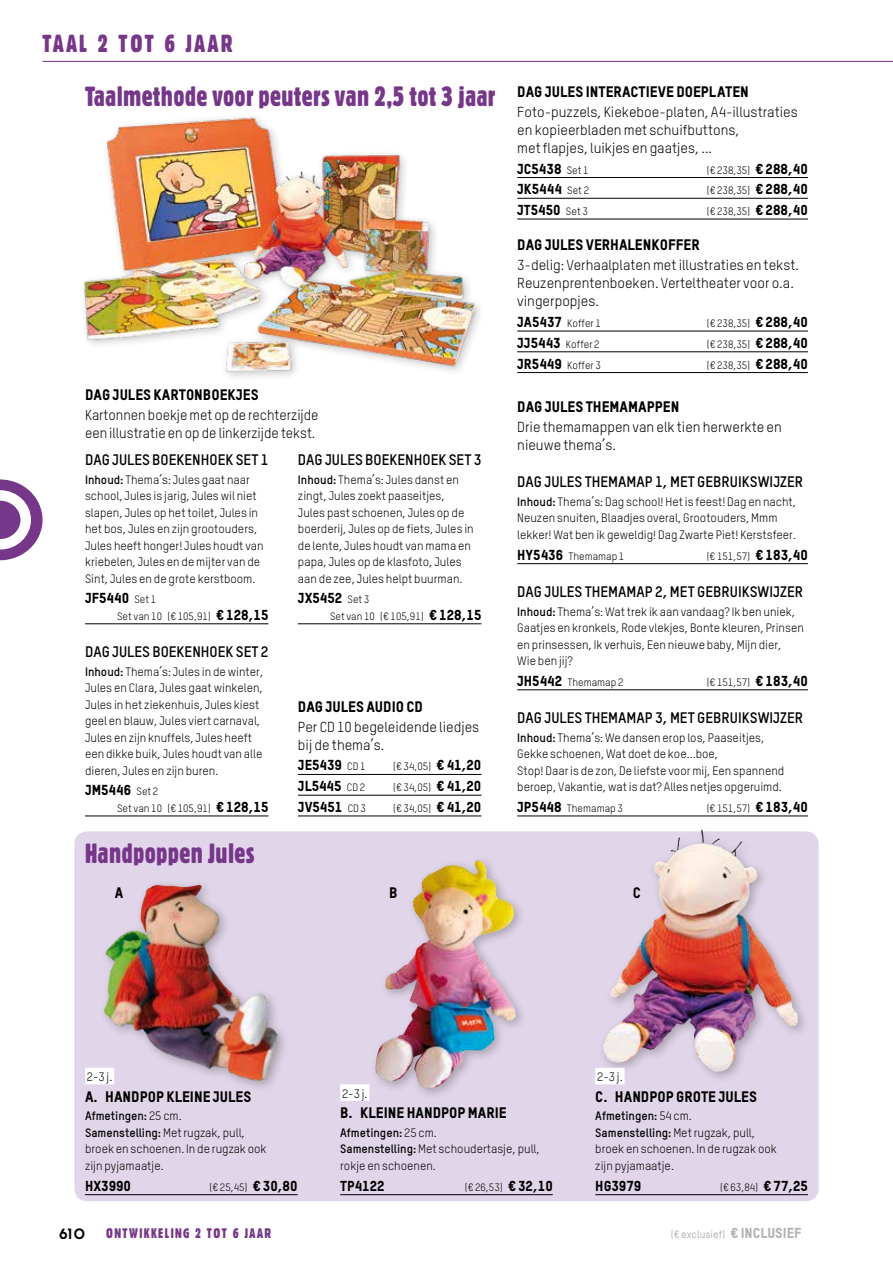
<style>
.page{position:relative;width:893px;height:1263px;background:#fff}
.page>*{position:absolute;margin:0;border:0;box-sizing:border-box;transform-origin:0 0}
.t1{font:27px "Gothic 821 Condensed BT";letter-spacing:.01em;color:#763689}
.t2{font:24px "Gothic 821 Condensed BT";letter-spacing:.1em;color:#763689}
.t3{font:700 15px "TSTAR";color:#000}
.t4{font:15px "TSTAR Headline";color:#000}
.t5{font:15px "Chalet Tokyo";color:#000}
.t6{font:14.25px/18px "TSTAR";color:#000}
.t7{font:14.25px "TSTAR Headline";color:#000}
.t8{font:13.5px "Gothic 821 Condensed BT";letter-spacing:.1em;color:#763689}
.t9{font:12px/16.5px "TSTAR";color:#000}
.t10{font:10.5px "TSTAR";color:#000}
.t11{font:500 10.5px "TSTAR";color:#b1b3b4}
.s1{font-weight:700}
.s2{font-family:"TSTAR";font-size:10.5px}
.s3{font-family:"TSTAR Headline";font-size:14.25px}
.s4{font-family:"TSTAR Headline";font-weight:400;font-size:14.25px}
</style>
<div class="page">
<svg style="left:0;top:479px;width:43px;height:81px"></svg>
<hr style="left:43px;top:61px;width:850px;height:1px;background:#763689">
<img style="left:84px;top:117px;width:396px;height:256px">
<hr style="left:517px;top:177px;width:291px;height:1px;background:#000">
<hr style="left:517px;top:198px;width:291px;height:1px;background:#000">
<hr style="left:517px;top:219px;width:291px;height:1px;background:#000">
<hr style="left:517px;top:331px;width:291px;height:1px;background:#000">
<hr style="left:517px;top:352px;width:291px;height:1px;background:#000">
<hr style="left:517px;top:372px;width:291px;height:1px;background:#000">
<div style="left:74px;top:831px;width:745px;height:370px;background:#e1d6e9;border-radius:13px"></div>
<hr style="left:298px;top:623px;width:183px;height:1px;background:#000">
<hr style="left:85px;top:623px;width:183px;height:1px;background:#000">
<hr style="left:85px;top:816px;width:183px;height:1px;background:#000">
<img style="left:103px;top:884px;width:177px;height:198px">
<div style="left:369px;top:854px;width:158px;height:246px;background:#000;opacity:.25"></div>
<img style="left:375px;top:860px;width:120px;height:228px">
<div style="left:598px;top:825px;width:212px;height:258px;background:#000;opacity:.25"></div>
<img style="left:602px;top:837px;width:100px;height:227px">
<div style="left:595px;top:1068px;width:29px;height:16px;background:#fff"></div>
<hr style="left:595px;top:1194px;width:213px;height:1px;background:#000">
<div style="left:85px;top:1068px;width:29px;height:16px;background:#fff"></div>
<hr style="left:85px;top:1194px;width:213px;height:1px;background:#000">
<div style="left:340px;top:1084px;width:29px;height:17px;background:#fff"></div>
<hr style="left:340px;top:1194px;width:213px;height:1px;background:#000">
<hr style="left:298px;top:774px;width:183px;height:1px;background:#000">
<hr style="left:298px;top:795px;width:183px;height:1px;background:#000">
<hr style="left:298px;top:816px;width:183px;height:1px;background:#000">
<hr style="left:517px;top:563px;width:291px;height:1px;background:#000">
<hr style="left:517px;top:689px;width:291px;height:1px;background:#000">
<hr style="left:517px;top:816px;width:291px;height:1px;background:#000">
<h2 class="t2" style="left:43px;top:29px;width:192px">TAAL 2 TOT 6 JAAR</h2>
<h1 class="t1" style="left:85px;top:80px;width:412px">Taalmethode voor peuters van 2,5 tot 3 jaar</h1>
<p class="t4" style="left:85px;top:385px;width:175px">DAG JULES KARTONBOEKJES</p>
<p class="t6" style="left:85px;top:406px;width:235px">Kartonnen boekje met op de rechterzijde een illustratie en op de linkerzijde tekst.</p>
<p class="t3" style="left:85px;top:450px;width:185px">DAG JULES BOEKENHOEK SET 1</p>
<p class="t9" style="left:85px;top:471px;width:180px"><span class="s1">Inhoud:</span> Thema’s: Jules gaat naar school, Jules is jarig, Jules wil niet slapen, Jules op het toilet, Jules in het bos, Jules en zijn grootouders, Jules heeft honger! Jules houdt van kriebelen, Jules en de mijter van de Sint, Jules en de grote kerstboom.</p>
<p class="t7" style="left:85px;top:589px;width:73px">JF5440 <span class="s2">Set 1</span></p>
<p class="t10" style="left:117px;top:610px;width:153px">Set van 10 (€ 105,91) <span class="s3">€ 128,15</span></p>
<p class="t3" style="left:85px;top:642px;width:185px">DAG JULES BOEKENHOEK SET 2</p>
<p class="t9" style="left:85px;top:663px;width:180px"><span class="s1">Inhoud:</span> Thema’s: Jules in de winter, Jules en Clara, Jules gaat winkelen, Jules in het ziekenhuis, Jules kiest geel en blauw, Jules viert carnaval, Jules en zijn knuffels, Jules heeft een dikke buik, Jules houdt van alle dieren, Jules en zijn buren.</p>
<p class="t7" style="left:85px;top:781px;width:75px">JM5446 <span class="s2">Set 2</span></p>
<p class="t10" style="left:117px;top:802px;width:153px">Set van 10 (€ 105,91) <span class="s3">€ 128,15</span></p>
<h1 class="t1" style="left:85px;top:837px;width:171px">Handpoppen Jules</h1>
<p class="t3" style="left:298px;top:450px;width:185px">DAG JULES BOEKENHOEK SET 3</p>
<p class="t9" style="left:298px;top:471px;width:177px"><span class="s1">Inhoud:</span> Thema’s: Jules danst en zingt, Jules zoekt paaseitjes,<br>Jules past schoenen, Jules op de boerderij, Jules op de fiets, Jules in de lente, Jules houdt van mama en papa, Jules op de klasfoto, Jules aan de zee, Jules helpt buurman.</p>
<p class="t7" style="left:298px;top:589px;width:73px">JX5452 <span class="s2">Set 3</span></p>
<p class="t10" style="left:330px;top:610px;width:153px">Set van 10 (€ 105,91) <span class="s3">€ 128,15</span></p>
<p class="t4" style="left:298px;top:697px;width:126px">DAG JULES AUDIO CD</p>
<p class="t6" style="left:298px;top:717px;width:183px">Per CD 10 begeleidende liedjes bij de thema’s.</p>
<p class="t7" style="left:298px;top:756px;width:69px">JE5439 <span class="s2">CD 1</span></p>
<p class="t10" style="left:393px;top:760px;width:90px">(€ 34,05) <span class="s3">€ 41,20</span></p>
<p class="t7" style="left:298px;top:777px;width:69px">JL5445 <span class="s2">CD 2</span></p>
<p class="t10" style="left:393px;top:781px;width:90px">(€ 34,05) <span class="s3">€ 41,20</span></p>
<p class="t7" style="left:298px;top:798px;width:70px">JV5451 <span class="s2">CD 3</span></p>
<p class="t10" style="left:393px;top:802px;width:90px">(€ 34,05) <span class="s3">€ 41,20</span></p>
<p class="t4" style="left:517px;top:82px;width:233px">DAG JULES INTERACTIEVE DOEPLATEN</p>
<p class="t6" style="left:517px;top:103px;width:282px">Foto-puzzels, Kiekeboe-platen, A4-illustraties en kopieerbladen met schuifbuttons,<br>met flapjes, luikjes en gaatjes, ...</p>
<p class="t7" style="left:517px;top:160px;width:73px">JC5438 <span class="s2">Set 1</span></p>
<p class="t10" style="left:707px;top:163px;width:103px">(€ 238,35) <span class="s3">€ 288,40</span></p>
<p class="t7" style="left:517px;top:180px;width:73px">JK5444 <span class="s2">Set 2</span></p>
<p class="t10" style="left:707px;top:184px;width:103px">(€ 238,35) <span class="s3">€ 288,40</span></p>
<p class="t7" style="left:517px;top:201px;width:72px">JT5450 <span class="s2">Set 3</span></p>
<p class="t10" style="left:707px;top:205px;width:103px">(€ 238,35) <span class="s3">€ 288,40</span></p>
<p class="t4" style="left:517px;top:236px;width:184px">DAG JULES VERHALENKOFFER</p>
<p class="t6" style="left:517px;top:256px;width:283px">3-delig: Verhaalplaten met illustraties en tekst.<br>Reuzenprentenboeken. Verteltheater voor o.a. vingerpopjes.</p>
<p class="t10" style="left:517px;top:317px;width:85px"><span class="s3">JA5437</span> Koffer 1</p>
<p class="t10" style="left:707px;top:317px;width:103px">(€ 238,35) <span class="s3">€ 288,40</span></p>
<p class="t10" style="left:517px;top:338px;width:84px"><span class="s3">JJ5443</span> Koffer 2</p>
<p class="t10" style="left:707px;top:338px;width:103px">(€ 238,35) <span class="s3">€ 288,40</span></p>
<p class="t10" style="left:517px;top:358px;width:85px"><span class="s3">JR5449</span> Koffer 3</p>
<p class="t10" style="left:707px;top:358px;width:103px">(€ 238,35) <span class="s3">€ 288,40</span></p>
<p class="t4" style="left:517px;top:397px;width:164px">DAG JULES THEMAMAPPEN</p>
<p class="t6" style="left:517px;top:418px;width:266px">Drie themamappen van elk tien herwerkte en nieuwe thema’s.</p>
<p class="t3" style="left:517px;top:472px;width:288px">DAG JULES THEMAMAP 1, MET GEBRUIKSWIJZER</p>
<p class="t9" style="left:517px;top:493px;width:280px"><span class="s1">Inhoud:</span> Thema’s: Dag school! Het is feest! Dag en nacht,<br>Neuzen snuiten, Blaadjes overal, Grootouders, Mmm lekker! Wat ben ik geweldig! Dag Zwarte Piet! Kerstsfeer.</p>
<p class="t10" style="left:517px;top:550px;width:109px"><span class="s3">HY5436</span> Themamap 1</p>
<p class="t10" style="left:707px;top:550px;width:103px">(€ 151,57) <span class="s3">€ 183,40</span></p>
<p class="t3" style="left:517px;top:582px;width:287px">DAG JULES THEMAMAP 2, MET GEBRUIKSWIJZER</p>
<p class="t9" style="left:517px;top:603px;width:288px"><span class="s1">Inhoud:</span> Thema’s: Wat trek ik aan vandaag? Ik ben uniek, Gaatjes en kronkels, Rode vlekjes, Bonte kleuren, Prinsen en prinsessen, Ik verhuis, Een nieuwe baby, Mijn dier,<br>Wie ben jij?</p>
<p class="t10" style="left:517px;top:676px;width:108px"><span class="s3">JH5442</span> Themamap 2</p>
<p class="t10" style="left:707px;top:676px;width:103px">(€ 151,57) <span class="s3">€ 183,40</span></p>
<p class="t3" style="left:517px;top:708px;width:288px">DAG JULES THEMAMAP 3, MET GEBRUIKSWIJZER</p>
<p class="t9" style="left:517px;top:729px;width:269px"><span class="s1">Inhoud:</span> Thema’s: We dansen erop los, Paaseitjes, Gekke schoenen, Wat doet de koe...boe,<br>Stop! Daar is de zon, De liefste voor mij, Een spannend beroep, Vakantie, wat is dat? Alles netjes opgeruimd.</p>
<p class="t10" style="left:517px;top:802px;width:107px"><span class="s3">JP5448</span> Themamap 3</p>
<p class="t10" style="left:707px;top:802px;width:103px">(€ 151,57) <span class="s3">€ 183,40</span></p>
<p class="t4" style="left:115px;top:883px;width:10px">A</p>
<p class="t4" style="left:389px;top:883px;width:10px">B</p>
<p class="t4" style="left:633px;top:883px;width:10px">C</p>
<p class="t9" style="left:87px;top:1068px;width:27px">2-3 j.</p>
<p class="t4" style="left:85px;top:1087px;width:168px">A. HANDPOP KLEINE JULES</p>
<p class="t9" style="left:85px;top:1108px;width:183px"><span class="s1">Afmetingen:</span> 25 cm.<br><span class="s1">Samenstelling:</span> Met rugzak, pull, broek en schoenen. In de rugzak ook zijn pyjamaatje.</p>
<p class="t7" style="left:85px;top:1177px;width:48px">HX3990</p>
<p class="t10" style="left:210px;top:1180px;width:90px">(€ 25,45) <span class="s3">€ 30,80</span></p>
<p class="t9" style="left:342px;top:1085px;width:27px">2-3 j.</p>
<p class="t4" style="left:340px;top:1104px;width:168px">B. KLEINE HANDPOP MARIE</p>
<p class="t9" style="left:340px;top:1124px;width:201px"><span class="s1">Afmetingen:</span> 25 cm.<br><span class="s1">Samenstelling:</span> Met schoudertasje, pull, rokje en schoenen.</p>
<p class="t7" style="left:340px;top:1177px;width:46px">TP4122</p>
<p class="t10" style="left:465px;top:1180px;width:90px">(€ 26,53) <span class="s3">€ 32,10</span></p>
<p class="t9" style="left:597px;top:1068px;width:27px">2-3 j.</p>
<p class="t4" style="left:595px;top:1087px;width:163px">C. HANDPOP GROTE JULES</p>
<p class="t9" style="left:595px;top:1108px;width:183px"><span class="s1">Afmetingen:</span> 54 cm.<br><span class="s1">Samenstelling:</span> Met rugzak, pull, broek en schoenen. In de rugzak ook zijn pyjamaatje.</p>
<p class="t7" style="left:595px;top:1177px;width:47px">HG3979</p>
<p class="t10" style="left:720px;top:1180px;width:89px">(€ 63,84) <span class="s3">€ 77,25</span></p>
<p class="t5" style="left:59px;top:1224px;width:28px">610</p>
<p class="t8" style="left:106px;top:1225px;width:167px">ONTWIKKELING 2 TOT 6 JAAR</p>
<p class="t11" style="left:671px;top:1228px;width:132px">(€ exclusief) <span class="s4">€ INCLUSIEF</span></p>
</div>
